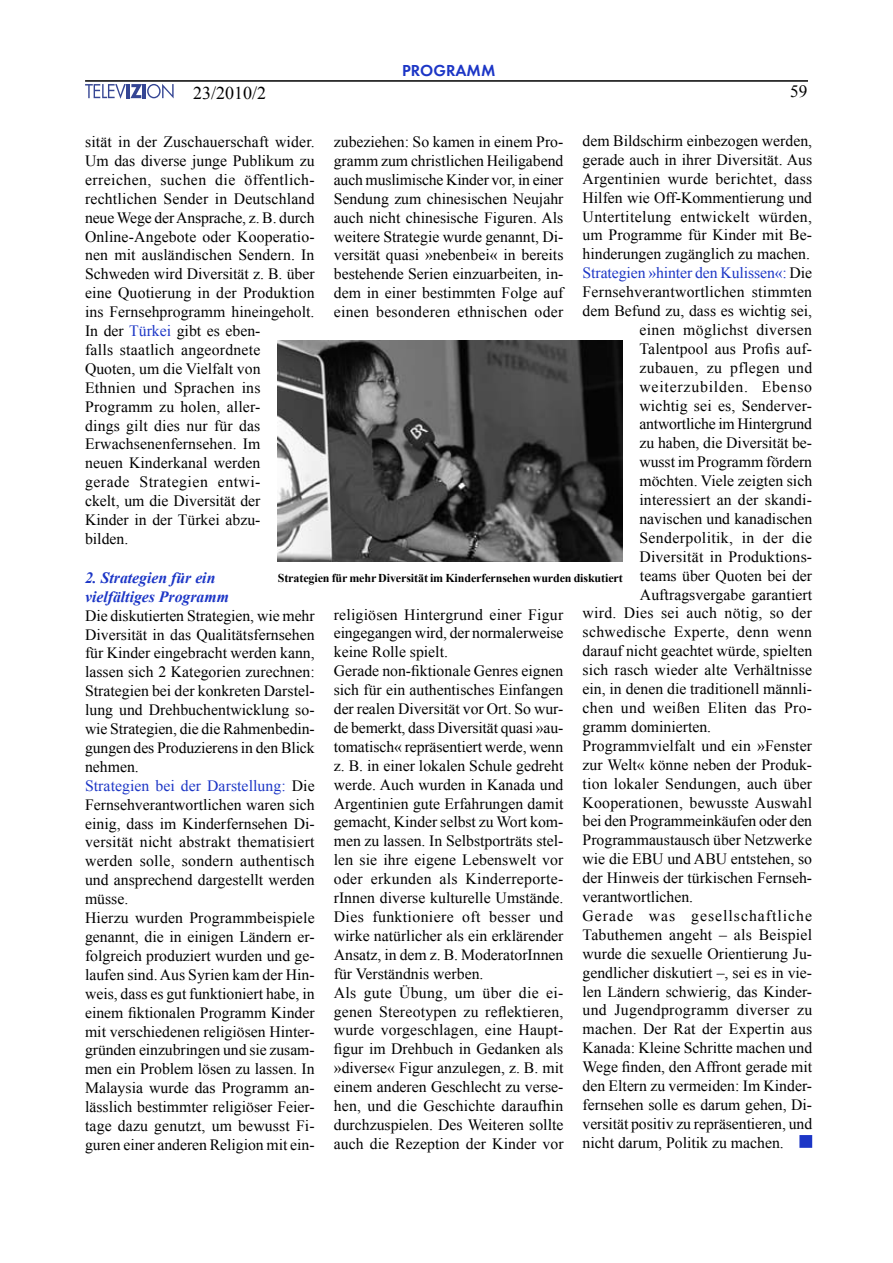
<style>
.page{position:relative;width:893px;height:1263px;background:#fff}
.page>*{position:absolute;margin:0;border:0;box-sizing:border-box;transform-origin:0 0}
.t1{font:18px "Times New Roman";color:#000}
.t2{font:17.25px "Times New Roman";color:#000}
.t3{font:16.5px "Futura Demi E";color:#1c36c6}
.fließtext{font:15.75px/18.9px "Times New Roman";color:#000;text-align:justify}
.fließtext-2{font:15.75px "Times New Roman";letter-spacing:.02em;color:#000}
.fließtext-3{font:15.75px "Times New Roman";letter-spacing:.025em;color:#000}
.züblauneu{font:italic 700 15.75px/18.9px "Times New Roman";color:#1c36c6}
.fließtext-4{font:15.75px "Times New Roman";letter-spacing:-.005em;color:#1c36c6}
.fließtext-5{font:15.75px "Times New Roman";letter-spacing:.05em;color:#000}
.bildunterschrift{font:700 12px "Times New Roman";letter-spacing:-.01em;color:#000}
.s1{color:#1c36c6}
.s2{color:#000}
</style>
<div class="page">
<hr style="left:85px;top:80px;width:723px;height:2px;background:#000">
<svg style="left:85px;top:84px;width:89px;height:15px"></svg>
<div style="left:799px;top:1135px;width:13px;height:13px;background:#1c36c6;border:2px solid #1c36c6"></div>
<img style="left:278px;top:341px;width:344px;height:221px">
<p class="t3" style="left:402px;top:60px;width:95px">PROGRAMM</p>
<p class="t2" style="left:790px;top:79px;width:19px">59</p>
<p class="t1" style="left:193px;top:80px;width:75px">23/2010/2</p>
<p class="fließtext" style="left:85px;top:132px;width:231px;text-align:left">sität in der Zuschauerschaft wider.<br>Um das diverse junge Publikum zu erreichen, suchen die öffentlich&shy;rechtlichen Sender in Deutschland neue Wege der Ansprache, z. B. durch<br>Online-Angebote oder Kooperatio&shy;nen mit ausländischen Sendern. In<br>Schweden wird Diversität z. B. über eine Quotierung in der Produktion ins Fernsehprogramm hineingeholt.<br>In der <span class="s1">Türkei</span> gibt es eben-<br>falls staatlich angeordnete<br>Quoten, um die Vielfalt von<br>Ethnien und Sprachen ins<br>Programm zu holen, aller-<br>dings gilt dies nur für das<br>Erwachsenenfernsehen. Im<br>neuen Kinderkanal werden<br>gerade Strategien entwi-<br>ckelt, um die Diversität der<br>Kinder in der Türkei abzu-<br>bilden.</p>
<p class="züblauneu" style="left:85px;top:568px;width:145px">2. Strategien für ein vielfältiges Programm</p>
<p class="fließtext" style="left:85px;top:606px;width:231px">Die diskutierten Strategien, wie mehr Diversität in das Qualitätsfernsehen für Kinder eingebracht werden kann, lassen sich 2 Kategorien zurechnen:<br>Strategien bei der konkreten Darstel&shy;lung und Drehbuchentwicklung so&shy;wie Strategien, die die Rahmenbedin&shy;gungen des Produzierens in den Blick nehmen.</p>
<p class="fließtext" style="left:85px;top:776px;width:231px"><span class="s1">Strategien bei der Darstellung:</span> Die Fernsehverantwortlichen waren sich einig, dass im Kinderfernsehen Di&shy;versität nicht abstrakt thematisiert werden solle, sondern authentisch und ansprechend dargestellt werden müsse.</p>
<p class="fließtext" style="left:85px;top:908px;width:231px">Hierzu wurden Programmbeispiele genannt, die in einigen Ländern er&shy;folgreich produziert wurden und ge&shy;laufen sind. Aus Syrien kam der Hin&shy;weis, dass es gut funktioniert habe, in einem fiktionalen Programm Kinder mit verschiedenen religiösen Hinter&shy;gründen einzubringen und sie zusam&shy;men ein Problem lösen zu lassen. In Malaysia wurde das Programm an&shy;lässlich bestimmter religiöser Feier&shy;tage dazu genutzt, um bewusst Fi&shy;guren einer anderen Religion mit ein-</p>
<p class="fließtext" style="left:583px;top:131px;width:231px">dem Bildschirm einbezogen werden, gerade auch in ihrer Diversität. Aus Argentinien wurde berichtet, dass Hilfen wie Off-Kommentierung und Untertitelung entwickelt würden, um Programme für Kinder mit Be&shy;hinderungen zugänglich zu machen.</p>
<p class="fließtext-4" style="left:583px;top:262px;width:231px">Strategien »hinter den Kulissen«: <span class="s2">Die</span></p>
<p class="fließtext" style="left:583px;top:282px;width:231px">Fernsehverantwortlichen stimmten</p>
<p class="fließtext" style="left:583px;top:301px;width:231px">dem Befund zu, dass es wichtig sei,</p>
<p class="fließtext-2" style="left:639px;top:319px;width:174px">einen möglichst diversen</p>
<p class="fließtext" style="left:639px;top:339px;width:174px">Talentpool aus Profis auf-</p>
<p class="fließtext-3" style="left:639px;top:357px;width:174px">zubauen, zu pflegen und</p>
<p class="fließtext-5" style="left:639px;top:376px;width:174px">weiterzubilden. Ebenso</p>
<p class="fließtext" style="left:639px;top:396px;width:174px">wichtig sei es, Senderver-</p>
<p class="fließtext" style="left:639px;top:414px;width:174px">antwortliche im Hintergrund</p>
<p class="fließtext" style="left:639px;top:433px;width:174px">zu haben, die Diversität be-</p>
<p class="fließtext" style="left:639px;top:452px;width:174px">wusst im Programm fördern</p>
<p class="fließtext" style="left:639px;top:471px;width:174px">möchten. Viele zeigten sich</p>
<p class="fließtext" style="left:639px;top:490px;width:174px">interessiert an der skandi-</p>
<p class="fließtext" style="left:639px;top:509px;width:174px">navischen und kanadischen</p>
<p class="fließtext-3" style="left:639px;top:527px;width:174px">Senderpolitik, in der die</p>
<p class="fließtext" style="left:639px;top:547px;width:173px">Diversität in Produktions-</p>
<p class="fließtext" style="left:640px;top:566px;width:174px">teams über Quoten bei der</p>
<p class="fließtext" style="left:640px;top:585px;width:174px">Auftragsvergabe garantiert</p>
<p class="fließtext-2" style="left:583px;top:603px;width:231px">wird. Dies sei auch nötig, so der</p>
<p class="fließtext-2" style="left:583px;top:621px;width:231px">schwedische Experte, denn wenn</p>
<p class="fließtext" style="left:583px;top:641px;width:231px">darauf nicht geachtet würde, spielten</p>
<p class="fließtext" style="left:583px;top:660px;width:231px">sich rasch wieder alte Verhältnisse</p>
<p class="fließtext" style="left:583px;top:679px;width:231px">ein, in denen die traditionell männli-</p>
<p class="fließtext-2" style="left:583px;top:697px;width:231px">chen und weißen Eliten das Pro-</p>
<p class="fließtext" style="left:583px;top:717px;width:130px">gramm dominierten.</p>
<p class="fließtext" style="left:583px;top:736px;width:231px">Programmvielfalt und ein »Fenster zur Welt« könne neben der Produk&shy;tion lokaler Sendungen, auch über Kooperationen, bewusste Auswahl bei den Programmeinkäufen oder den Programmaustausch über Netzwerke wie die EBU und ABU entstehen, so der Hinweis der türkischen Fernseh&shy;verantwortlichen.</p>
<p class="fließtext" style="left:583px;top:906px;width:231px">Gerade was gesellschaftliche Tabuthemen angeht – als Beispiel wurde die sexuelle Orientierung Ju&shy;gendlicher diskutiert –, sei es in vie&shy;len Ländern schwierig, das Kinder&shy;und Jugendprogramm diverser zu machen. Der Rat der Expertin aus Kanada: Kleine Schritte machen und Wege finden, den Affront gerade mit den Eltern zu vermeiden: Im Kinder&shy;fernsehen solle es darum gehen, Di&shy;versität positiv zu repräsentieren, und nicht darum, Politik zu machen.</p>
<p class="fließtext" style="left:334px;top:132px;width:231px">zubeziehen: So kamen in einem Pro&shy;gramm zum christlichen Heiligabend auch muslimische Kinder vor, in einer Sendung zum chinesischen Neujahr auch nicht chinesische Figuren. Als weitere Strategie wurde genannt, Di&shy;versität quasi »nebenbei« in bereits bestehende Serien einzuarbeiten, in&shy;dem in einer bestimmten Folge auf einen besonderen ethnischen oder</p>
<p class="bildunterschrift" style="left:278px;top:569px;width:346px">Strategien für mehr Diversität im Kinderfernsehen wurden diskutiert</p>
<p class="fließtext" style="left:334px;top:605px;width:231px">religiösen Hintergrund einer Figur eingegangen wird, der normalerweise keine Rolle spielt.</p>
<p class="fließtext" style="left:334px;top:661px;width:231px">Gerade non-fiktionale Genres eignen sich für ein authentisches Einfangen der realen Diversität vor Ort. So wur&shy;de bemerkt, dass Diversität quasi »au&shy;tomatisch« repräsentiert werde, wenn z. B. in einer lokalen Schule gedreht werde. Auch wurden in Kanada und Argentinien gute Erfahrungen damit gemacht, Kinder selbst zu Wort kom&shy;men zu lassen. In Selbstporträts stel&shy;len sie ihre eigene Lebenswelt vor oder erkunden als Kinderreporte&shy;rInnen diverse kulturelle Umstände.<br>Dies funktioniere oft besser und wirke natürlicher als ein erklärender Ansatz, in dem z. B. ModeratorInnen für Verständnis werben.</p>
<p class="fließtext" style="left:334px;top:983px;width:231px">Als gute Übung, um über die ei&shy;genen Stereotypen zu reflektieren, wurde vorgeschlagen, eine Haupt&shy;figur im Drehbuch in Gedanken als »diverse« Figur anzulegen, z. B. mit einem anderen Geschlecht zu verse&shy;hen, und die Geschichte daraufhin durchzuspielen. Des Weiteren sollte auch die Rezeption der Kinder vor</p>
</div>
